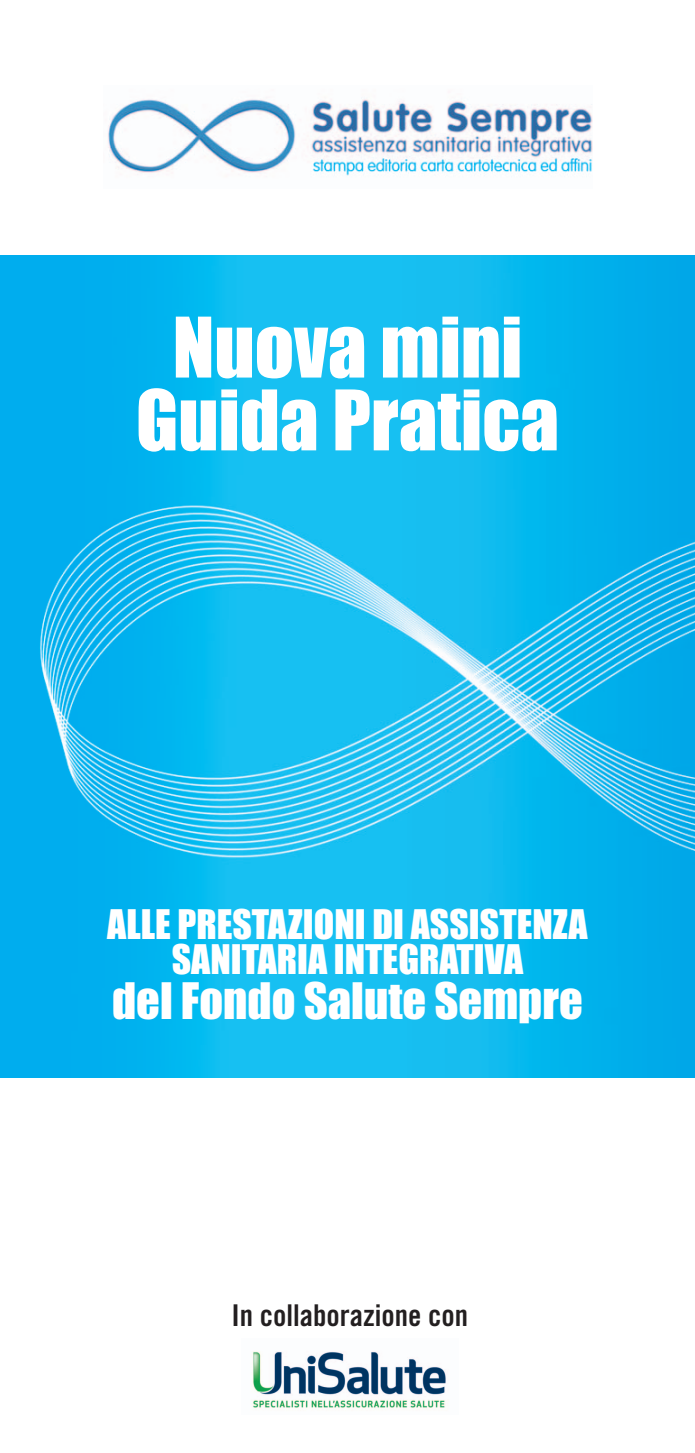
<style>
.page{position:relative;width:695px;height:1453px;background:#fff}
.page>*{position:absolute;margin:0;border:0;box-sizing:border-box;transform-origin:0 0}
.t1{font:77px/72.8px "Impact";color:#fff;text-align:center}
.t2{font:46.5px "Impact";color:#fff}
.t3{font:37.75px/35.8px "Impact";color:#fff;text-align:center}
.t4{font:30px "Trade Gothic Bold Cond Twenty";color:#231f20}
</style>
<div class="page">
<img style="left:0;top:255px;width:694px;height:822px">
<img style="left:108px;top:98px;width:484px;height:78px">
<img style="left:252px;top:1351px;width:194px;height:58px">
<h1 class="t1" style="left:136px;top:317px;width:424px">Nuova mini<br>Guida Pratica</h1>
<p class="t3" style="left:107px;top:909px;width:482px">ALLE PRESTAZIONI DI ASSISTENZA<br>SANITARIA INTEGRATIVA</p>
<p class="t2" style="left:112px;top:985px;width:472px">del Fondo Salute Sempre</p>
<p class="t4" style="left:231px;top:1305px;width:238px">In collaborazione con</p>
</div>
